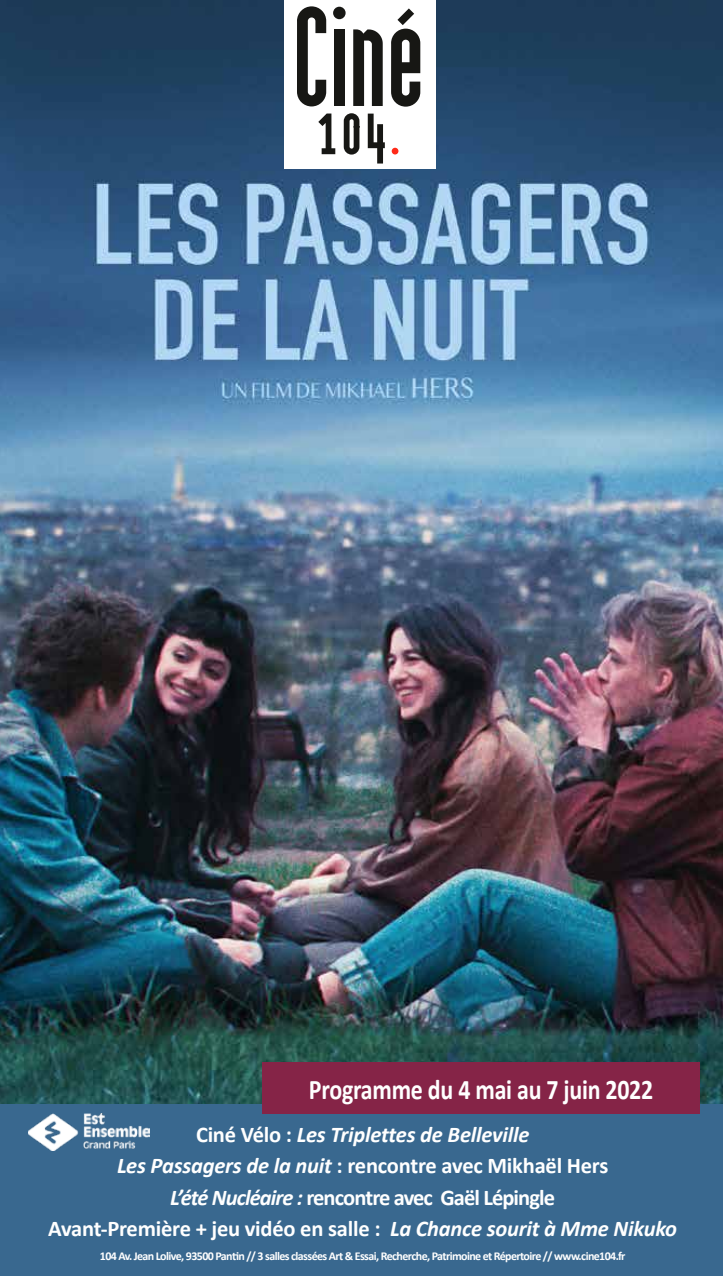
<style>
.page{position:relative;width:723px;height:1276px;background:#fff}
.page>*{position:absolute;margin:0;border:0;box-sizing:border-box;transform-origin:0 0}
.t1{font:700 28.5px "Calibri";letter-spacing:-.01em;color:#fff;scale:.84 1}
.t2{font:700 22.5px/31.5px "Calibri";letter-spacing:-.02em;color:#fff;text-align:center}
.t3{font:700 12px "Calibri";letter-spacing:-.05em;color:#fff}
.s1{font-style:italic}
</style>
<div class="page">
<img style="left:0;top:0;width:723px;height:1104px">
<div style="left:285px;top:0;width:151px;height:168px;background:#fff"></div>
<div style="left:333px;top:7px;width:13px;height:12px;background:#171714;border-radius:50%"></div>
<svg style="left:392px;top:148px;width:6px;height:6px"></svg>
<div style="left:334px;top:29px;width:11px;height:77px;background:#171714"></div>
<svg style="left:297px;top:6px;width:29px;height:100px"></svg>
<svg style="left:344px;top:113px;width:15px;height:42px"></svg>
<svg style="left:353px;top:29px;width:30px;height:77px"></svg>
<svg style="left:391px;top:8px;width:29px;height:99px"></svg>
<svg style="left:368px;top:114px;width:17px;height:49px"></svg>
<svg style="left:318px;top:113px;width:17px;height:41px"></svg>
<div style="left:0;top:1104px;width:723px;height:172px;background:#39688f"></div>
<div style="left:262px;top:1062px;width:438px;height:51px;background:#852447"></div>
<img style="left:28px;top:1113px;width:121px;height:37px">
<p class="t1" style="left:309px;top:1069px;width:411px">Programme du 4 mai au 7 juin 2022</p>
<p class="t2" style="left:48px;top:1118px;width:630px">Ciné Vélo : <span class="s1">Les Triplettes de Belleville<br>Les Passagers de la nuit</span> : rencontre avec Mikhaël Hers<br><span class="s1">L’été Nucléaire :</span> rencontre avec Gaël Lépingle<br>Avant-Première + jeu vidéo en salle : <span class="s1">La Chance sourit à Mme Nikuko</span></p>
<p class="t3" style="left:100px;top:1247px;width:527px">104 Av. Jean Lolive, 93500 Pantin // 3 salles classées Art &amp; Essai, Recherche, Patrimoine et Répertoire // www.cine104.fr</p>
</div>
